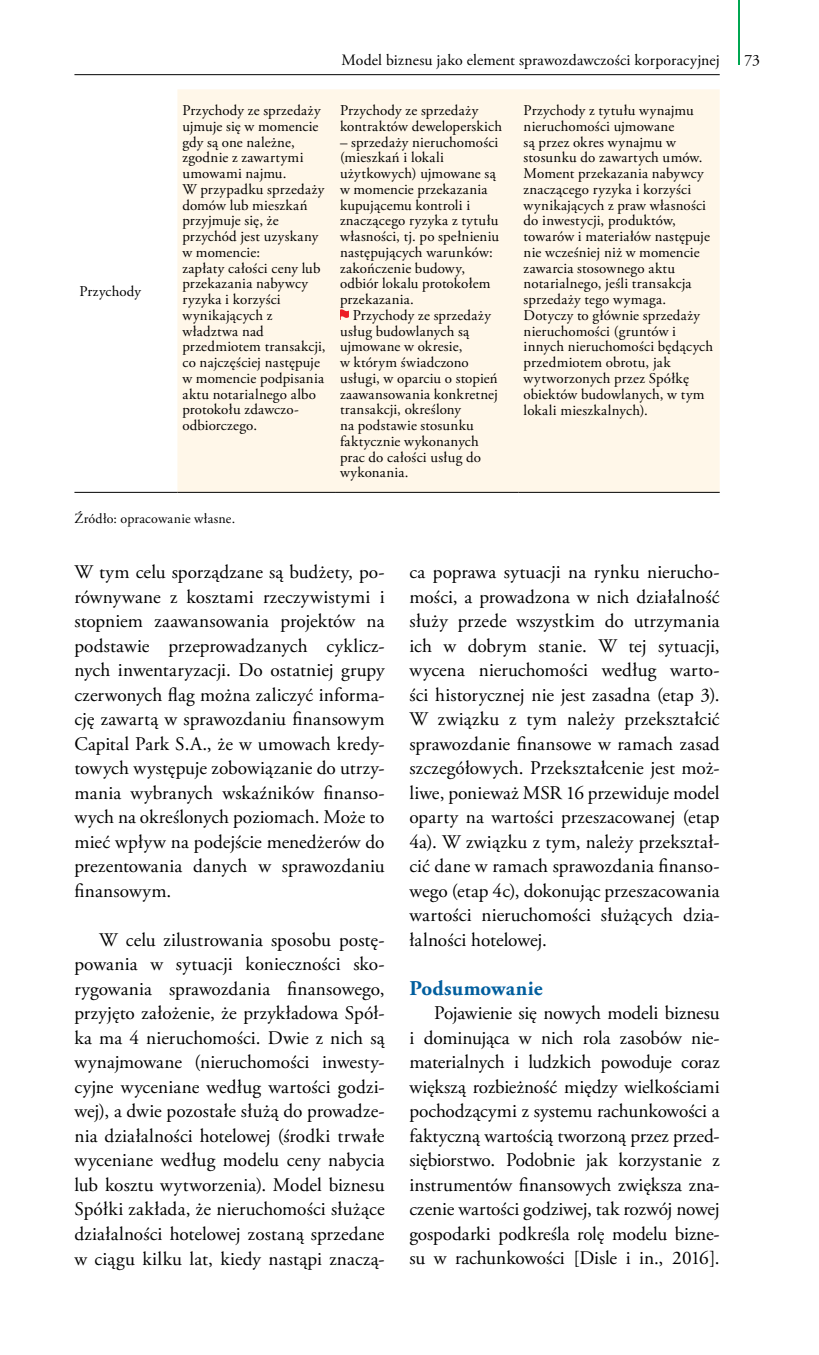
<style>
.page{position:relative;width:819px;height:1355px;background:#fff}
.page>*{position:absolute;margin:0;border:0;box-sizing:border-box;transform-origin:0 0}
.t1{font:700 21px "Adobe Garamond Pro";letter-spacing:.005em;color:#005e9e}
.t2{font:19.25px/24.5px "Adobe Garamond Pro";letter-spacing:.005em;color:#000;text-align:justify}
.t3{font:15.75px "Adobe Garamond Pro";letter-spacing:.005em;color:#000}
.t4{font:14.88px/15.8px "Adobe Garamond Pro";letter-spacing:.015em;color:#000}
.t5{font:14px "Adobe Garamond Pro";letter-spacing:.015em;color:#000}
</style>
<div class="page">
<hr style="left:738px;top:0;width:1px;height:64px;background:#00a651">
<hr style="left:74px;top:74px;width:645px;height:1px;background:#000">
<div style="left:177px;top:89px;width:542px;height:403px;background:#fff7e9"></div>
<hr style="left:74px;top:492px;width:103px;height:1px;background:#000">
<hr style="left:177px;top:492px;width:158px;height:1px;background:#000">
<hr style="left:335px;top:492px;width:183px;height:1px;background:#000">
<hr style="left:518px;top:492px;width:201px;height:1px;background:#000">
<svg style="left:340px;top:309px;width:9px;height:11px"></svg>
<p class="t4" style="left:79px;top:284px;width:63px">Przychody</p>
<p class="t3" style="left:341px;top:50px;width:379px">Model biznesu jako element sprawozdawczości korporacyjnej</p>
<p class="t3" style="left:744px;top:50px;width:17px">73</p>
<p class="t4" style="left:182px;top:103px;width:145px">Przychody ze sprzedaży ujmuje się w momencie gdy są one należne, zgodnie z zawartymi umowami najmu.<br>W przypadku sprzedaży domów lub mieszkań przyjmuje się, że przychód jest uzyskany w momencie:<br>zapłaty całości ceny lub przekazania nabywcy ryzyka i korzyści wynikających z władztwa nad przedmiotem transakcji, co najczęściej następuje w momencie podpisania aktu notarialnego albo protokołu zdawczo&shy;odbiorczego.</p>
<p class="t4" style="left:340px;top:103px;width:163px">Przychody ze sprzedaży kontraktów deweloperskich</p>
<p class="t4" style="left:340px;top:134px;width:160px">– sprzedaży nieruchomości (mieszkań i lokali użytkowych) ujmowane są w momencie przekazania kupującemu kontroli i znaczącego ryzyka z tytułu własności, tj. po spełnieniu następujących warunków: zakończenie budowy, odbiór lokalu protokołem przekazania.</p>
<p class="t4" style="left:340px;top:308px;width:159px;text-indent:13px">Przychody ze sprzedaży usług budowlanych są ujmowane w okresie,<br>w którym świadczono usługi, w oparciu o stopień zaawansowania konkretnej transakcji, określony<br>na podstawie stosunku faktycznie wykonanych prac do całości usług do wykonania.</p>
<p class="t4" style="left:523px;top:103px;width:191px">Przychody z tytułu wynajmu nieruchomości ujmowane<br>są przez okres wynajmu w stosunku do zawartych umów.<br>Moment przekazania nabywcy znaczącego ryzyka i korzyści wynikających z praw własności do inwestycji, produktów, towarów i materiałów następuje nie wcześniej niż w momencie zawarcia stosownego aktu notarialnego, jeśli transakcja sprzedaży tego wymaga.<br>Dotyczy to głównie sprzedaży nieruchomości (gruntów i innych nieruchomości będących przedmiotem obrotu, jak wytworzonych przez Spółkę obiektów budowlanych, w tym lokali mieszkalnych).</p>
<p class="t5" style="left:74px;top:510px;width:162px">Źródło: opracowanie własne.</p>
<p class="t2" style="left:74px;top:560px;width:312px">W tym celu sporządzane są budżety, po&shy;równywane z kosztami rzeczywistymi i stopniem zaawansowania projektów na podstawie przeprowadzanych cyklicz&shy;nych inwentaryzacji. Do ostatniej grupy czerwonych flag można zaliczyć informa&shy;cję zawartą w sprawozdaniu finansowym Capital Park S.A., że w umowach kredy&shy;towych występuje zobowiązanie do utrzy&shy;mania wybranych wskaźników finanso&shy;wych na określonych poziomach. Może to mieć wpływ na podejście menedżerów do prezentowania danych w sprawozdaniu finansowym.</p>
<p class="t2" style="left:74px;top:928px;width:312px;text-indent:25px">W celu zilustrowania sposobu postę&shy;powania w sytuacji konieczności sko&shy;rygowania sprawozdania finansowego, przyjęto założenie, że przykładowa Spół&shy;ka ma 4 nieruchomości. Dwie z nich są wynajmowane (nieruchomości inwesty&shy;cyjne wyceniane według wartości godzi&shy;wej), a dwie pozostałe służą do prowadze&shy;nia działalności hotelowej (środki trwałe wyceniane według modelu ceny nabycia lub kosztu wytworzenia). Model biznesu Spółki zakłada, że nieruchomości służące działalności hotelowej zostaną sprzedane w ciągu kilku lat, kiedy nastąpi znaczą-</p>
<p class="t2" style="left:409px;top:560px;width:312px">ca poprawa sytuacji na rynku nierucho&shy;mości, a prowadzona w nich działalność służy przede wszystkim do utrzymania ich w dobrym stanie. W tej sytuacji, wycena nieruchomości według warto&shy;ści historycznej nie jest zasadna (etap 3).<br>W związku z tym należy przekształcić sprawozdanie finansowe w ramach zasad szczegółowych. Przekształcenie jest moż&shy;liwe, ponieważ MSR 16 przewiduje model oparty na wartości przeszacowanej (etap 4a). W związku z tym, należy przekształ&shy;cić dane w ramach sprawozdania finanso&shy;wego (etap 4c), dokonując przeszacowania wartości nieruchomości służących dzia&shy;łalności hotelowej.</p>
<p class="t1" style="left:409px;top:975px;width:135px">Podsumowanie</p>
<p class="t2" style="left:409px;top:1001px;width:312px;text-indent:25px">Pojawienie się nowych modeli biznesu i dominująca w nich rola zasobów nie&shy;materialnych i ludzkich powoduje coraz większą rozbieżność między wielkościami pochodzącymi z systemu rachunkowości a faktyczną wartością tworzoną przez przed&shy;siębiorstwo. Podobnie jak korzystanie z instrumentów finansowych zwiększa zna&shy;czenie wartości godziwej, tak rozwój nowej gospodarki podkreśla rolę modelu bizne&shy;su w rachunkowości [Disle i in., 2016].</p>
</div>
